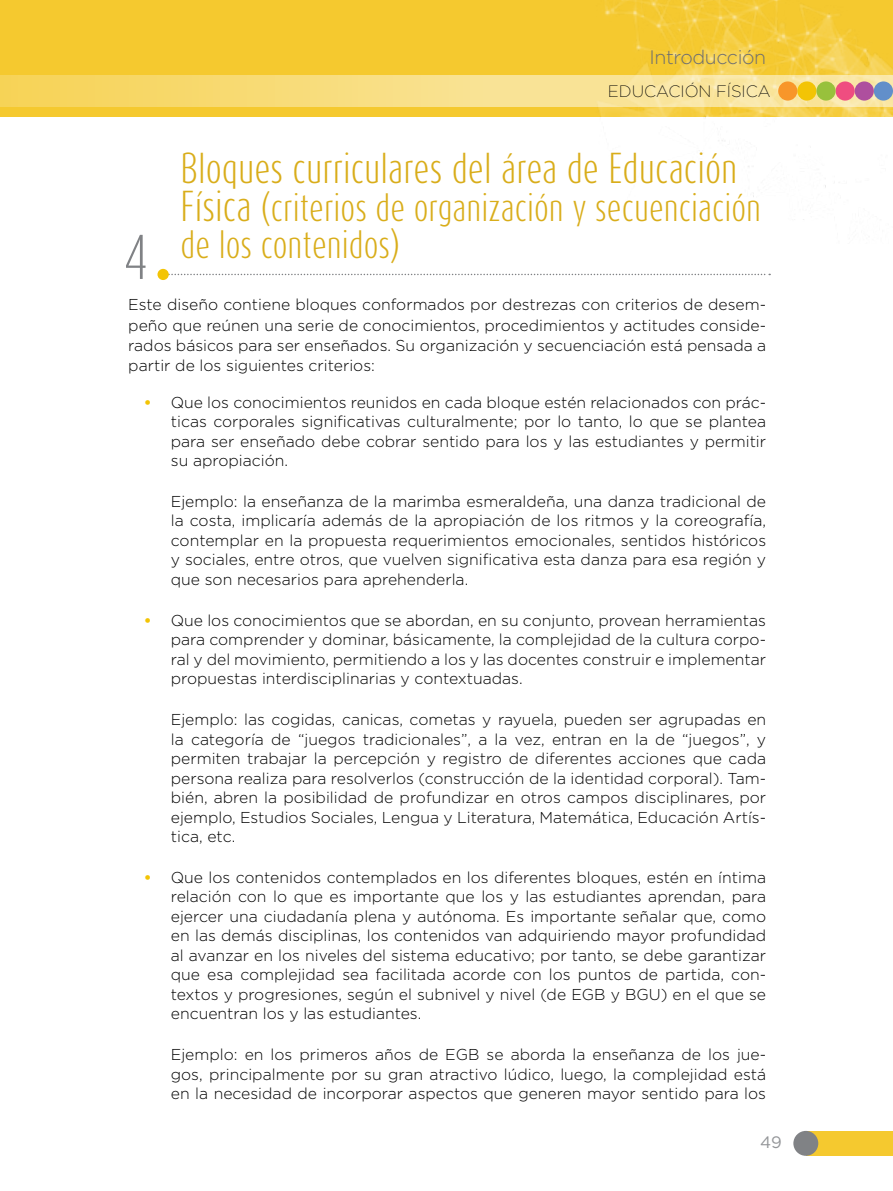
<style>
.page{position:relative;width:893px;height:1191px;background:#fff}
.page>*{position:absolute;margin:0;border:0;box-sizing:border-box;transform-origin:0 0}
.t1{font:300 52.5px "Dax Compact";color:#808285}
.t2{font:300 36px "Dax Compact";color:#d9ad1a}
.t3{font:300 33px/37.5px "Dax Compact";color:#d9ad1a}
.t4{font:300 19.5px "Gotham";letter-spacing:-.02em;color:#6d6e71}
.t5{font:200 16.5px "Gotham";color:#000}
.t6{font:16.5px "Gotham";color:#939598}
.t7{font:300 15.75px/19.5px "Gotham";color:#000;text-align:justify}
.s1{font-size:36px}
.s2{font-weight:700;color:#f3c405}
</style>
<div class="page">
<div style="left:0;top:0;width:893px;height:117px;background:#f5c92f"></div>
<img style="left:598px;top:0;width:295px;height:220px">
<svg style="left:0;top:75px;width:893px;height:32px;background:#f8de85"></svg>
<div style="left:874px;top:81px;width:19px;height:20px;background:#628fca;border-radius:50%"></div>
<div style="left:797px;top:81px;width:19px;height:20px;background:#f3c405;border-radius:50%"></div>
<div style="left:836px;top:81px;width:19px;height:20px;background:#ef4d80;border-radius:50%"></div>
<div style="left:855px;top:81px;width:19px;height:20px;background:#ae4f9e;border-radius:50%"></div>
<div style="left:778px;top:81px;width:19px;height:20px;background:#f8962a;border-radius:50%"></div>
<div style="left:816px;top:81px;width:20px;height:20px;background:#98c13c;border-radius:50%"></div>
<div style="left:806px;top:1130px;width:87px;height:25px;background:#f5c92f"></div>
<div style="left:793px;top:1130px;width:25px;height:25px;background:#808285;border-radius:50%"></div>
<svg style="left:169px;top:274px;width:601px;height:1px"></svg>
<div style="left:157px;top:269px;width:12px;height:11px;background:#f3c405;border-radius:50%"></div>
<p class="t4" style="left:649px;top:45px;width:118px">Introducción</p>
<h1 class="t1" style="left:123px;top:223px;width:27px">4</h1>
<p class="t5" style="left:608px;top:81px;width:164px">EDUCACIÓN FÍSICA</p>
<h2 class="t2" style="left:180px;top:145px;width:558px">Bloques curriculares del área de Educación</h2>
<h3 class="t3" style="left:180px;top:188px;width:582px"><span class="s1">Física</span> (criterios de organización y secuenciación de los contenidos)</h3>
<p class="t7" style="left:128px;top:294px;width:639px;line-height:20.2px">Este diseño contiene bloques conformados por destrezas con criterios de desem&shy;peño que reúnen una serie de conocimientos, procedimientos y actitudes conside&shy;rados básicos para ser enseñados. Su organización y secuenciación está pensada a partir de los siguientes criterios:</p>
<p class="t7" style="left:171px;top:392px;width:597px;text-indent:-27px"><span class="s2">•</span> Que los conocimientos reunidos en cada bloque estén relacionados con prác&shy;ticas corporales significativas culturalmente; por lo tanto, lo que se plantea para ser enseñado debe cobrar sentido para los y las estudiantes y permitir su apropiación.</p>
<p class="t7" style="left:171px;top:491px;width:597px">Ejemplo: la enseñanza de la marimba esmeraldeña, una danza tradicional de la costa, implicaría además de la apropiación de los ritmos y la coreografía, contemplar en la propuesta requerimientos emocionales, sentidos históricos y sociales, entre otros, que vuelven significativa esta danza para esa región y que son necesarios para aprehenderla.</p>
<p class="t7" style="left:171px;top:610px;width:597px;text-indent:-27px"><span class="s2">•</span> Que los conocimientos que se abordan, en su conjunto, provean herramientas para comprender y dominar, básicamente, la complejidad de la cultura corpo&shy;ral y del movimiento, permitiendo a los y las docentes construir e implementar propuestas interdisciplinarias y contextuadas.</p>
<p class="t7" style="left:171px;top:709px;width:597px">Ejemplo: las cogidas, canicas, cometas y rayuela, pueden ser agrupadas en la categoría de “juegos tradicionales”, a la vez, entran en la de “juegos”, y permiten trabajar la percepción y registro de diferentes acciones que cada persona realiza para resolverlos (construcción de la identidad corporal). Tam&shy;bién, abren la posibilidad de profundizar en otros campos disciplinares, por ejemplo, Estudios Sociales, Lengua y Literatura, Matemática, Educación Artís&shy;tica, etc.</p>
<p class="t7" style="left:171px;top:867px;width:597px;text-indent:-27px"><span class="s2">•</span> Que los contenidos contemplados en los diferentes bloques, estén en íntima relación con lo que es importante que los y las estudiantes aprendan, para ejercer una ciudadanía plena y autónoma. Es importante señalar que, como en las demás disciplinas, los contenidos van adquiriendo mayor profundidad al avanzar en los niveles del sistema educativo; por tanto, se debe garantizar que esa complejidad sea facilitada acorde con los puntos de partida, con&shy;textos y progresiones, según el subnivel y nivel (de EGB y BGU) en el que se encuentran los y las estudiantes.</p>
<p class="t7" style="left:171px;top:1044px;width:597px">Ejemplo: en los primeros años de EGB se aborda la enseñanza de los jue&shy;gos, principalmente por su gran atractivo lúdico, luego, la complejidad está en la necesidad de incorporar aspectos que generen mayor sentido para los</p>
<p class="t6" style="left:760px;top:1131px;width:23px">49</p>
</div>
